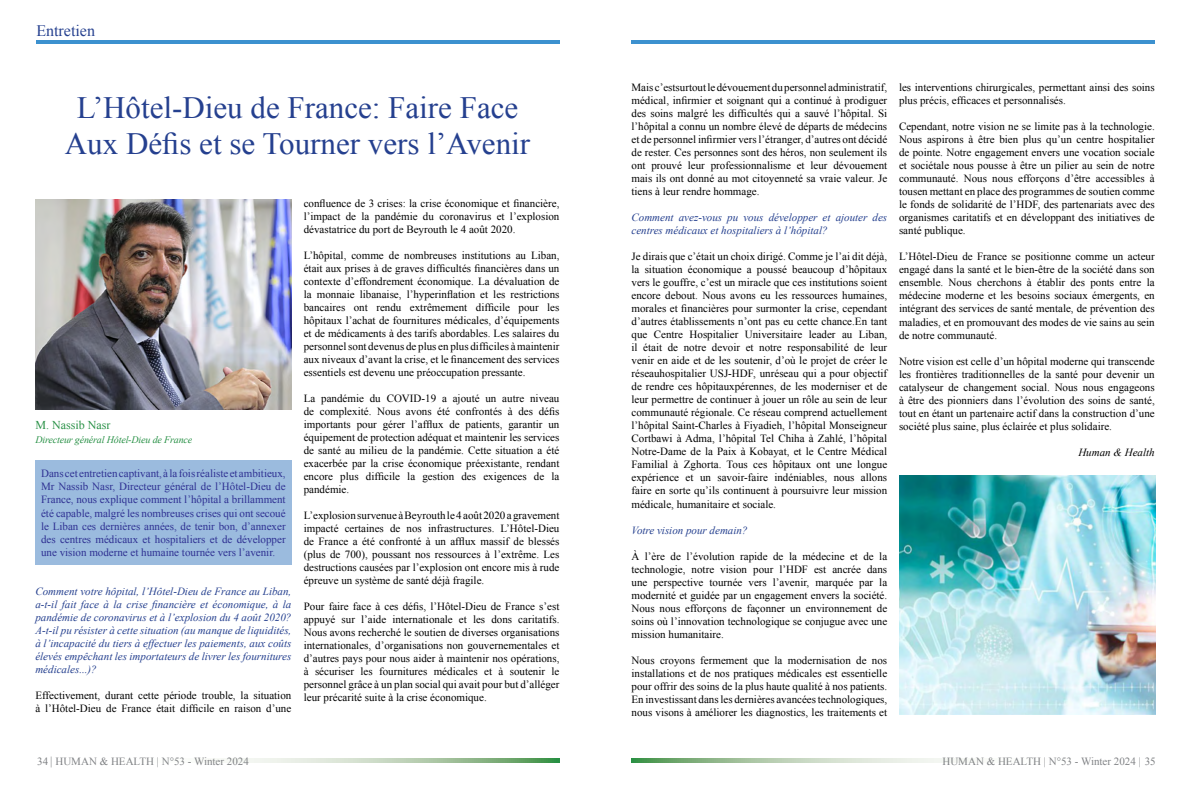
<style>
.page{position:relative;width:1191px;height:794px;background:#fff}
.page>*{position:absolute;margin:0;border:0;box-sizing:border-box;transform-origin:0 0}
.t1{font:31px/36px "Times New Roman";color:#25408f;text-align:center}
.t2{font:16px "Times New Roman";color:#25408f}
.t3{font:12px "Times New Roman";color:#279045}
.t4{font:11px/13px "Times New Roman";color:#000;text-align:justify}
.t5{font:italic 11px/13px "Times New Roman";color:#25408f}
.t6{font:11px/13.2px "Times New Roman";color:#2e3092;text-align:justify}
.t7{font:11px "Times New Roman";color:#808285}
.t8{font:italic 11px "Times New Roman";color:#000}
.t9{font:italic 10px "Times New Roman";letter-spacing:-.015em;color:#279045}
.s1{color:#7c7e81}
.s2{font-size:12px}
</style>
<div class="page">
<svg style="left:229px;top:758px;width:330px;height:5px;background:#b4cfb1"></svg>
<svg style="left:631px;top:758px;width:328px;height:5px;background:#b5cfb2"></svg>
<hr style="left:36px;top:41px;width:523px;height:3px;background:#3c91cf">
<hr style="left:631px;top:41px;width:524px;height:3px;background:#3c91cf">
<div style="left:35px;top:460px;width:257px;height:104px;background:#9bbbde"></div>
<img style="left:35px;top:199px;width:256px;height:211px">
<img style="left:899px;top:475px;width:256px;height:240px">
<h2 class="t2" style="left:36px;top:20px;width:60px">Entretien</h2>
<h1 class="t1" style="left:65px;top:89px;width:467px">L’Hôtel-Dieu de France: Faire Face<br>Aux Défis et se Tourner vers l’Avenir</h1>
<p class="t3" style="left:35px;top:417px;width:76px">M. Nassib Nasr</p>
<p class="t9" style="left:35px;top:433px;width:158px">Directeur général Hôtel-Dieu de France</p>
<p class="t6" style="left:41px;top:466px;width:246px">Dans cet entretien captivant, à la fois réaliste et ambitieux, Mr Nassib Nasr, Directeur général de l’Hôtel-Dieu de France, nous explique comment l’hôpital a brillamment été capable, malgré les nombreuses crises qui ont secoué le Liban ces dernières années, de tenir bon, d’annexer des centres médicaux et hospitaliers et de développer une vision moderne et humaine tournée vers l’avenir.</p>
<p class="t5" style="left:35px;top:585px;width:257px;text-align:justify">Comment votre hôpital, l’Hôtel-Dieu de France au Liban, a-t-il fait face à la crise financière et économique, à la pandémie de coronavirus et à l’explosion du 4 août 2020?<br>A-t-il pu résister à cette situation (au manque de liquidités, à l’incapacité du tiers à effectuer les paiements, aux coûts élevés empêchant les importateurs de livrer les fournitures médicales...)?</p>
<p class="t4" style="left:35px;top:689px;width:257px">Effectivement, durant cette période trouble, la situation à l’Hôtel-Dieu de France était difficile en raison d’une</p>
<p class="t4" style="left:304px;top:196px;width:257px">confluence de 3 crises: la crise économique et financière, l’impact de la pandémie du coronavirus et l’explosion dévastatrice du port de Beyrouth le 4 août 2020.</p>
<p class="t4" style="left:304px;top:248px;width:257px">L’hôpital, comme de nombreuses institutions au Liban, était aux prises à de graves difficultés financières dans un contexte d’effondrement économique. La dévaluation de la monnaie libanaise, l’hyperinflation et les restrictions bancaires ont rendu extrêmement difficile pour les hôpitaux l’achat de fournitures médicales, d’équipements et de médicaments à des tarifs abordables. Les salaires du personnel sont devenus de plus en plus difficiles à maintenir aux niveaux d’avant la crise, et le financement des services essentiels est devenu une préoccupation pressante.</p>
<p class="t4" style="left:304px;top:391px;width:257px">La pandémie du COVID-19 a ajouté un autre niveau de complexité. Nous avons été confrontés à des défis importants pour gérer l’afflux de patients, garantir un équipement de protection adéquat et maintenir les services de santé au milieu de la pandémie. Cette situation a été exacerbée par la crise économique préexistante, rendant encore plus difficile la gestion des exigences de la pandémie.</p>
<p class="t4" style="left:304px;top:508px;width:257px">L’explosion survenue à Beyrouth le 4 août 2020 a gravement impacté certaines de nos infrastructures. L’Hôtel-Dieu de France a été confronté à un afflux massif de blessés (plus de 700), poussant nos ressources à l’extrême. Les destructions causées par l’explosion ont encore mis à rude épreuve un système de santé déjà fragile.</p>
<p class="t4" style="left:304px;top:599px;width:257px">Pour faire face à ces défis, l’Hôtel-Dieu de France s’est appuyé sur l’aide internationale et les dons caritatifs.<br>Nous avons recherché le soutien de diverses organisations internationales, d’organisations non gouvernementales et d’autres pays pour nous aider à maintenir nos opérations, à sécuriser les fournitures médicales et à soutenir le personnel grâce à un plan social qui avait pour but d’alléger leur précarité suite à la crise économique.</p>
<p class="t4" style="left:631px;top:81px;width:257px">Mais c’estsurtout le dévouement du personnel administratif, médical, infirmier et soignant qui a continué à prodiguer des soins malgré les difficultés qui a sauvé l’hôpital. Si l’hôpital a connu un nombre élevé de départs de médecins et de personnel infirmier vers l’étranger, d’autres ont décidé de rester. Ces personnes sont des héros, non seulement ils ont prouvé leur professionnalisme et leur dévouement mais ils ont donné au mot citoyenneté sa vraie valeur. Je tiens à leur rendre hommage.</p>
<p class="t5" style="left:631px;top:211px;width:257px">Comment avez-vous pu vous développer et ajouter des centres médicaux et hospitaliers à l’hôpital?</p>
<p class="t4" style="left:631px;top:250px;width:257px">Je dirais que c’était un choix dirigé. Comme je l’ai dit déjà, la situation économique a poussé beaucoup d’hôpitaux vers le gouffre, c’est un miracle que ces institutions soient encore debout. Nous avons eu les ressources humaines, morales et financières pour surmonter la crise, cependant d’autres établissements n’ont pas eu cette chance.En tant que Centre Hospitalier Universitaire leader au Liban, il était de notre devoir et notre responsabilité de leur venir en aide et de les soutenir, d’où le projet de créer le réseauhospitalier USJ-HDF, unréseau qui a pour objectif de rendre ces hôpitauxpérennes, de les moderniser et de leur permettre de continuer à jouer un rôle au sein de leur communauté régionale. Ce réseau comprend actuellement l’hôpital Saint-Charles à Fiyadieh, l’hôpital Monseigneur Cortbawi à Adma, l’hôpital Tel Chiha à Zahlé, l’hôpital Notre-Dame de la Paix à Kobayat, et le Centre Médical Familial à Zghorta. Tous ces hôpitaux ont une longue expérience et un savoir-faire indéniables, nous allons faire en sorte qu’ils continuent à poursuivre leur mission médicale, humanitaire et sociale.</p>
<p class="t5" style="left:631px;top:523px;width:118px">Votre vision pour demain?</p>
<p class="t4" style="left:631px;top:549px;width:257px">À l’ère de l’évolution rapide de la médecine et de la technologie, notre vision pour l’HDF est ancrée dans une perspective tournée vers l’avenir, marquée par la modernité et guidée par un engagement envers la société.<br>Nous nous efforçons de façonner un environnement de soins où l’innovation technologique se conjugue avec une mission humanitaire.</p>
<p class="t4" style="left:631px;top:653px;width:257px">Nous croyons fermement que la modernisation de nos installations et de nos pratiques médicales est essentielle pour offrir des soins de la plus haute qualité à nos patients.<br>En investissant dans les dernières avancées technologiques, nous visons à améliorer les diagnostics, les traitements et</p>
<p class="t4" style="left:899px;top:81px;width:257px">les interventions chirurgicales, permettant ainsi des soins plus précis, efficaces et personnalisés.</p>
<p class="t4" style="left:899px;top:120px;width:257px">Cependant, notre vision ne se limite pas à la technologie.<br>Nous aspirons à être bien plus qu’un centre hospitalier de pointe. Notre engagement envers une vocation sociale et sociétale nous pousse à être un pilier au sein de notre communauté. Nous nous efforçons d’être accessibles à tousen mettant en place des programmes de soutien comme le fonds de solidarité de l’HDF, des partenariats avec des organismes caritatifs et en développant des initiatives de santé publique.</p>
<p class="t4" style="left:899px;top:250px;width:257px">L’Hôtel-Dieu de France se positionne comme un acteur engagé dans la santé et le bien-être de la société dans son ensemble. Nous cherchons à établir des ponts entre la médecine moderne et les besoins sociaux émergents, en intégrant des services de santé mentale, de prévention des maladies, et en promouvant des modes de vie sains au sein de notre communauté.</p>
<p class="t4" style="left:899px;top:354px;width:257px">Notre vision est celle d’un hôpital moderne qui transcende les frontières traditionnelles de la santé pour devenir un catalyseur de changement social. Nous nous engageons à être des pionniers dans l’évolution des soins de santé, tout en étant un partenaire actif dans la construction d’une société plus saine, plus éclairée et plus solidaire.</p>
<p class="t8" style="left:1078px;top:444px;width:78px">Human &amp; Health</p>
<p class="t7" style="left:37px;top:753px;width:213px"><span class="s1">34</span> <span class="s2">|</span> HUMAN &amp; HEALTH | N°53 - Winter 2024</p>
<p class="t7" style="left:942px;top:754px;width:215px">HUMAN &amp; HEALTH | N°53 - Winter 2024 | <span class="s1">35</span></p>
</div>
